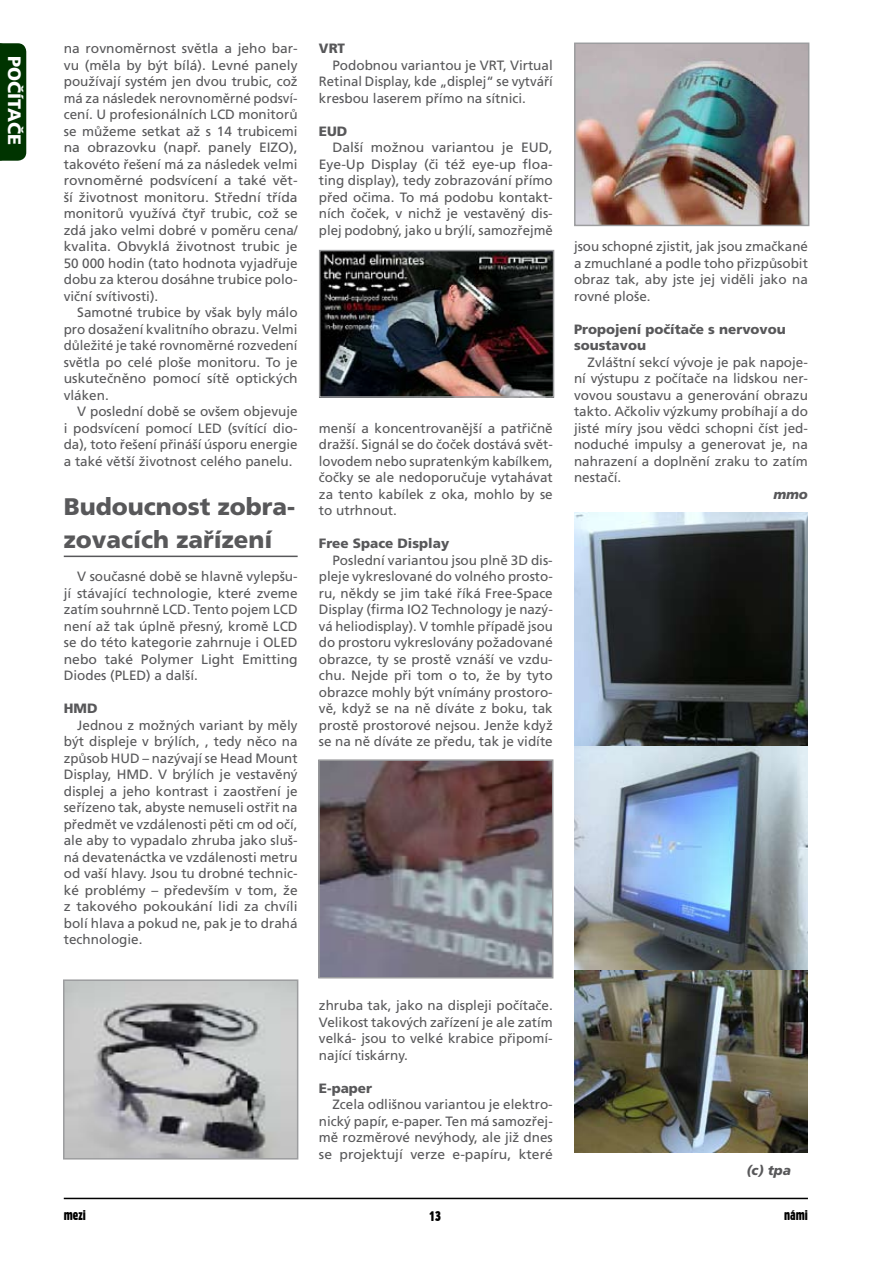
<style>
.page{position:relative;width:893px;height:1263px;background:#fff}
.page>*{position:absolute;margin:0;border:0;box-sizing:border-box;transform-origin:0 0}
.t1{font:900 24px/33px "Frutiger CE";color:#58585a}
.t2{font:900 18px "Frutiger CE";color:#fff}
.t3{font:13.5px/16.5px "Frutiger CE";color:#58585a;text-align:justify}
.t4{font:900 13.5px/16.5px "Frutiger CE";color:#58585a}
.t5{font:13.5px "Gothic 821 Condensed BT";color:#000}
.t6{font:italic 900 13.5px "Frutiger CE";color:#58585a}
</style>
<div class="page">
<hr style="left:64px;top:1198px;width:744px;height:1px;background:#000">
<hr style="left:64px;top:556px;width:234px;height:1px;background:#58585a">
<div style="left:0;top:43px;width:26px;height:118px;background:#003400"></div>
<img style="left:66px;top:982px;width:229px;height:174px">
<div style="left:63px;top:979px;width:235px;height:180px;border:2px solid #9c9d9f"></div>
<img style="left:322px;top:253px;width:229px;height:142px">
<div style="left:319px;top:250px;width:235px;height:148px;border:2px solid #9c9d9f"></div>
<img style="left:321px;top:762px;width:229px;height:213px">
<div style="left:318px;top:759px;width:235px;height:219px;border:2px solid #9c9d9f"></div>
<img style="left:577px;top:46px;width:229px;height:177px">
<div style="left:574px;top:43px;width:235px;height:183px;border:2px solid #9c9d9f"></div>
<img style="left:574px;top:513px;width:234px;height:639px">
<h2 class="t2" style="left:25px;top:56px;width:90px;rotate:90deg">počítače</h2>
<p class="t3" style="left:64px;top:40px;width:235px">na rovnoměrnost světla a jeho bar&shy;vu (měla by být bílá). Levné panely používají systém jen dvou trubic, což má za následek nerovnoměrné podsví&shy;cení. U profesionálních LCD monitorů se můžeme setkat až s 14 trubicemi na obrazovku (např. panely EIZO), takovéto řešení má za následek velmi rovnoměrné podsvícení a také vět&shy;ší životnost monitoru. Střední třída monitorů využívá čtyř trubic, což se zdá jako velmi dobré v poměru cena/ kvalita. Obvyklá životnost trubic je 50 000 hodin (tato hodnota vyjadřuje dobu za kterou dosáhne trubice polo&shy;viční svítivosti).</p>
<p class="t3" style="left:64px;top:304px;width:235px;text-indent:14px">Samotné trubice by však byly málo pro dosažení kvalitního obrazu. Velmi důležité je také rovnoměrné rozvedení světla po celé ploše monitoru. To je uskutečněno pomocí sítě optických vláken.</p>
<p class="t3" style="left:64px;top:403px;width:235px;text-indent:14px">V poslední době se ovšem objevuje i podsvícení pomocí LED (svítící dio&shy;da), toto řešení přináší úsporu energie a také větší životnost celého panelu.</p>
<h1 class="t1" style="left:64px;top:490px;width:233px">Budoucnost zobra&shy;zovacích zařízení</h1>
<p class="t3" style="left:64px;top:568px;width:235px;text-indent:14px">V současné době se hlavně vylepšu&shy;jí stávající technologie, které zveme zatím souhrnně LCD. Tento pojem LCD není až tak úplně přesný, kromě LCD se do této kategorie zahrnuje i OLED nebo také Polymer Light Emitting Diodes (PLED) a další.</p>
<p class="t4" style="left:64px;top:700px;width:35px">HMD</p>
<p class="t3" style="left:64px;top:717px;width:235px;text-indent:14px">Jednou z možných variant by měly být displeje v brýlích, , tedy něco na způsob HUD – nazývají se Head Mount Display, HMD. V brýlích je vestavěný displej a jeho kontrast i zaostření je seřízeno tak, abyste nemuseli ostřit na předmět ve vzdálenosti pěti cm od očí, ale aby to vypadalo zhruba jako sluš&shy;ná devatenáctka ve vzdálenosti metru od vaší hlavy. Jsou tu drobné technic&shy;ké problémy – především v tom, že z takového pokoukání lidi za chvíli bolí hlava a pokud ne, pak je to drahá technologie.</p>
<p class="t4" style="left:319px;top:40px;width:28px">VRT</p>
<p class="t3" style="left:319px;top:57px;width:235px;text-indent:14px">Podobnou variantou je VRT, Virtual Retinal Display, kde „displej“ se vytváří kresbou laserem přímo na sítnici.</p>
<p class="t4" style="left:319px;top:123px;width:30px">EU D</p>
<p class="t3" style="left:319px;top:139px;width:235px;text-indent:14px">Další možnou variantou je EUD, Eye-Up Display (či též eye-up floa&shy;ting display), tedy zobrazování přímo před očima. To má podobu kontakt&shy;ních čoček, v nichž je vestavěný dis&shy;plej podobný, jako u brýlí, samozřejmě</p>
<p class="t3" style="left:319px;top:420px;width:235px">menší a koncentrovanější a patřičně dražší. Signál se do čoček dostává svět&shy;lovodem nebo supratenkým kabílkem, čočky se ale nedoporučuje vytahávat za tento kabílek z oka, mohlo by se to utrhnout.</p>
<p class="t4" style="left:319px;top:535px;width:132px">Free Space Display</p>
<p class="t3" style="left:319px;top:552px;width:235px;text-indent:14px">Poslední variantou jsou plně 3D dis&shy;pleje vykreslované do volného prosto&shy;ru, někdy se jim také říká Free-Space Display (firma IO2 Technology je nazý&shy;vá heliodisplay). V tomhle případě jsou do prostoru vykreslovány požadované obrazce, ty se prostě vznáší ve vzdu&shy;chu. Nejde při tom o to, že by tyto obrazce mohly být vnímány prostoro&shy;vě, když se na ně díváte z boku, tak prostě prostorové nejsou. Jenže když se na ně díváte ze předu, tak je vidíte</p>
<p class="t3" style="left:574px;top:238px;width:235px">jsou schopné zjistit, jak jsou zmačkané a zmuchlané a podle toho přizpůsobit obraz tak, aby jste jej viděli jako na rovné ploše.</p>
<p class="t4" style="left:574px;top:321px;width:213px">Propojení počítače s nervovou soustavou</p>
<p class="t3" style="left:574px;top:354px;width:235px;text-indent:14px">Zvláštní sekcí vývoje je pak napoje&shy;ní výstupu z počítače na lidskou ner&shy;vovou soustavu a generování obrazu takto. Ačkoliv výzkumy probíhají a do jisté míry jsou vědci schopni číst jed&shy;noduché impulsy a generovat je, na nahrazení a doplnění zraku to zatím nestačí.</p>
<p class="t6" style="left:773px;top:486px;width:36px">mmo</p>
<p class="t3" style="left:319px;top:997px;width:235px">zhruba tak, jako na displeji počítače.<br>Velikost takových zařízení je ale zatím velká- jsou to velké krabice připomí&shy;nající tiskárny.</p>
<p class="t4" style="left:319px;top:1080px;width:55px">E-paper</p>
<p class="t3" style="left:319px;top:1096px;width:235px;text-indent:14px">Zcela odlišnou variantou je elektro&shy;nický papír, e-paper. Ten má samozřej&shy;mě rozměrové nevýhody, ale již dnes se projektují verze e-papíru, které</p>
<p class="t6" style="left:746px;top:1163px;width:46px">(c) tpa</p>
<p class="t5" style="left:64px;top:1207px;width:24px">mezi</p>
<p class="t5" style="left:429px;top:1208px;width:13px">13</p>
<p class="t5" style="left:784px;top:1207px;width:25px">námi</p>
</div>
